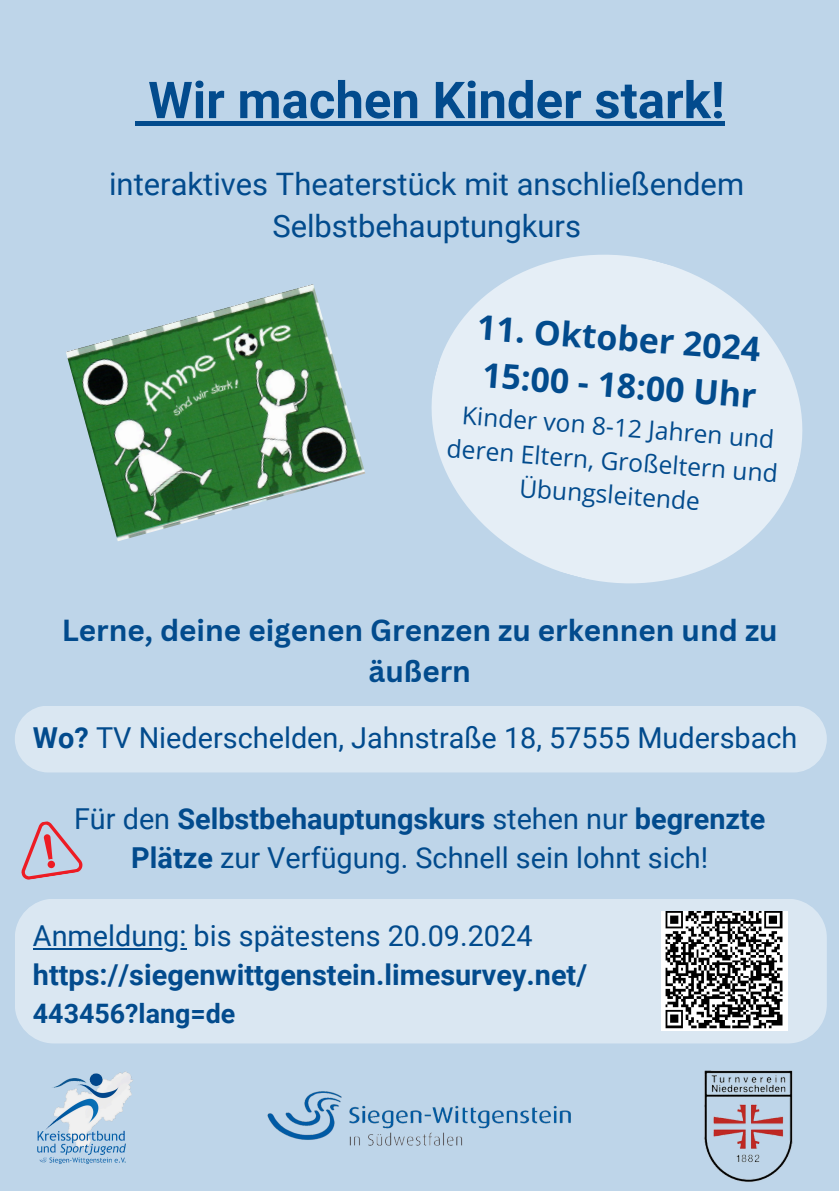
<style>
.page{position:relative;width:839px;height:1191px;background:#fff}
.page>*{position:absolute;margin:0;border:0;box-sizing:border-box;transform-origin:0 0}
.t1{font:700 50.8px "Roboto";color:#024b8d}
.t2{font:700 33.8px/47px "Open Sans";color:#024b8d}
.t3{font:31px/42px "Roboto";color:#024b8d;text-align:center}
.t4{font:700 29.6px/40.4px "Canva Sans";color:#024b8d;text-align:center}
.t5{font:28.8px/39px "Roboto";color:#024b8d;text-align:center}
.t6{font:700 28.8px/39px "Roboto";color:#024b8d}
.t7{font:700 26.8px "Roboto";color:#024b8d}
.t8{font:24.6px/34px "Open Sans";color:#024b8d;text-align:center}
.s1{font-weight:700}
.s2{font-weight:400}
</style>
<div class="page">
<div style="left:0;top:0;width:838px;height:1191px;background:#bed5e9"></div>
<svg style="left:431px;top:254px;width:372px;height:330px;fill:#e5eef6"></svg>
<img style="left:66px;top:284px;width:299px;height:257px">
<img style="left:704px;top:1070px;width:89px;height:112px">
<img style="left:37px;top:1071px;width:96px;height:93px">
<div style="left:15px;top:706px;width:811px;height:66px;background:#dae7f2;border-radius:33px"></div>
<div style="left:15px;top:899px;width:811px;height:144px;background:#dae7f2;border-radius:39px"></div>
<img style="left:267px;top:1091px;width:304px;height:55px">
<svg style="left:21px;top:821px;width:62px;height:59px"></svg>
<img style="left:661px;top:912px;width:126px;height:118px">
<div style="left:135px;top:121px;width:13px;height:5px;background:#024b8d"></div>
<div style="left:148px;top:121px;width:576px;height:5px;background:#024b8d"></div>
<hr style="left:33px;top:948px;width:153px;height:1px;background:#024b8d">
<p class="t1" style="left:148px;top:71px;width:578px">Wir machen Kinder stark!</p>
<h1 class="t3" style="left:109px;top:163px;width:636px">interaktives Theaterstück mit anschließendem<br>Selbstbehauptungkurs</h1>
<p class="t2" style="left:478px;top:304px;width:285px;rotate:4deg">11. Oktober 2024<br>15:00 - 18:00 Uhr</p>
<p class="t8" style="left:450px;top:398px;width:333px;rotate:4deg">Kinder von 8-12 Jahren und deren Eltern, Großeltern und<br>Übungsleitende</p>
<p class="t4" style="left:62px;top:610px;width:717px">Lerne, deine eigenen Grenzen zu erkennen und zu äußern</p>
<p class="t5" style="left:33px;top:719px;width:766px"><span class="s1">Wo?</span> TV Niederschelden, Jahnstraße 18, 57555 Mudersbach</p>
<h4 class="t5" style="left:74px;top:799px;width:693px">Für den <span class="s1">Selbstbehauptungskurs</span> stehen nur <span class="s1">begrenzte<br>Plätze</span> zur Verfügung. Schnell sein lohnt sich!</h4>
<h5 class="t6" style="left:33px;top:917px;width:555px"><span class="s2">Anmeldung: bis spätestens 20.09.2024 </span>https://siegenwittgenstein.limesurvey.net/</h5>
<h5 class="t7" style="left:33px;top:998px;width:204px">443456?lang=de</h5>
</div>
